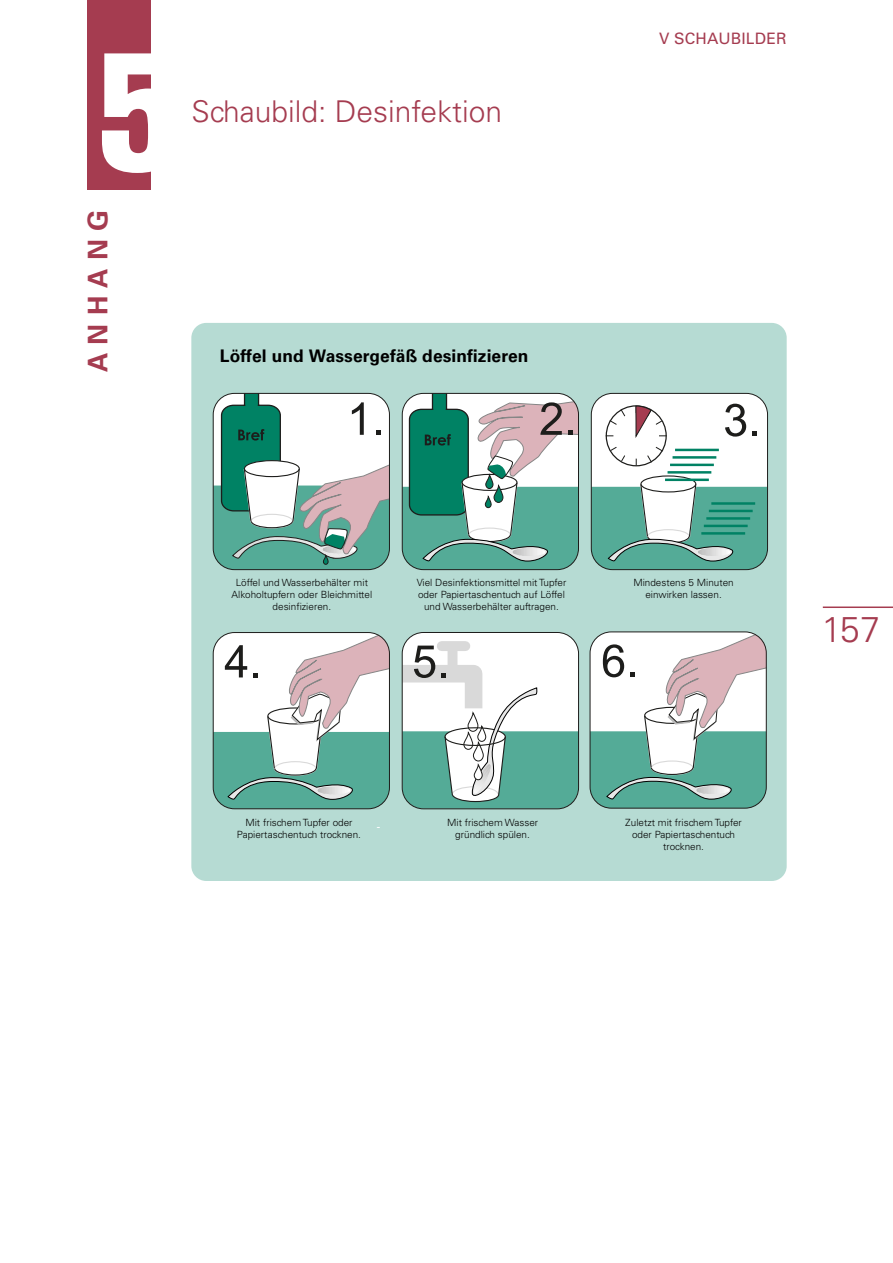
<style>
.page{position:relative;width:893px;height:1263px;background:#fff}
.page>*{position:absolute;margin:0;border:0;box-sizing:border-box;transform-origin:0 0}
.t1{font:900 condensed 180px "Sans";color:#fff}
.t2{font:300 36px "Univers";color:#a53c50}
.t3{font:300 30px "Univers";color:#a53c50}
.t4{font:700 27px "Univers";letter-spacing:.305em;color:#a53c50}
.t5{font:700 17.4px "Univers";letter-spacing:.005em;color:#000}
.t6{font:15.75px "Univers";letter-spacing:.01em;color:#a53c50}
.t7{font:10.2px "Arial";color:#fff}
.t8{font:300 9.9px/11.9px "Univers";color:#000;text-align:center}
</style>
<div class="page">
<hr style="left:823px;top:606px;width:70px;height:2px;background:#a53c50">
<div style="left:87px;top:0;width:63px;height:189px;background:#a53c50"></div>
<div style="left:191px;top:323px;width:596px;height:558px;background:#b6dbd3;border-radius:15px"></div>
<svg style="left:213px;top:393px;width:175px;height:177px;background:#9fc3ba"></svg>
<div style="left:213px;top:393px;width:177px;height:177px;border:1px solid #1d1d1b;border-radius:21px"></div>
<svg style="left:402px;top:393px;width:177px;height:177px;background:#85b5a9"></svg>
<div style="left:402px;top:393px;width:177px;height:177px;border:1px solid #1d1d1b;border-radius:21px"></div>
<div style="left:591px;top:393px;width:177px;height:177px;background:#fff;border-radius:21px"></div>
<div style="left:640px;top:475px;width:56px;height:17px;border:1px solid #1d1d1b;border-radius:50%"></div>
<svg style="left:605px;top:405px;width:62px;height:61px"></svg>
<hr style="left:667px;top:471px;width:44px;height:3px;background:#008264">
<hr style="left:670px;top:464px;width:44px;height:2px;background:#008264">
<hr style="left:672px;top:456px;width:44px;height:3px;background:#008264">
<hr style="left:675px;top:449px;width:44px;height:2px;background:#008264">
<svg style="left:725px;top:404px;width:21px;height:33px"></svg>
<svg style="left:752px;top:432px;width:5px;height:4px"></svg>
<svg style="left:591px;top:476px;width:177px;height:94px"></svg>
<svg style="left:590px;top:632px;width:176px;height:176px;background:#b4ccc6"></svg>
<svg style="left:213px;top:632px;width:176px;height:177px;background:#b5cdc7"></svg>
<svg style="left:402px;top:635px;width:176px;height:174px;background:#bbd6d0"></svg>
<h1 class="t1" style="left:96px;top:10px;width:89px">5</h1>
<h3 class="t4" style="left:82px;top:372px;width:163px;rotate:-90deg">ANHANG</h3>
<h3 class="t3" style="left:191px;top:93px;width:312px">Schaubild: Desinfektion</h3>
<h3 class="t5" style="left:220px;top:346px;width:310px">Löffel und Wassergefäß desinfizieren</h3>
<h3 class="t6" style="left:659px;top:29px;width:129px">V SCHAUBILDER</h3>
<p class="t8" style="left:232px;top:577px;width:142px">Löffel und Wasserbehälter mit<br>Alkoholtupfern oder Bleichmittel desinfizieren.</p>
<p class="t8" style="left:417px;top:577px;width:151px">Viel Desinfektionsmittel mit Tupfer oder Papiertaschentuch auf Löffel und Wasserbehälter auftragen.</p>
<p class="t8" style="left:633px;top:577px;width:102px">Mindestens 5 Minuten einwirken lassen.</p>
<p class="t8" style="left:237px;top:817px;width:126px">Mit frischem Tupfer oder<br>Papiertaschentuch trocknen.</p>
<p class="t8" style="left:447px;top:817px;width:93px">Mit frischem Wasser gründlich spülen.</p>
<p class="t8" style="left:625px;top:817px;width:118px">Zuletzt mit frischem Tupfer oder Papiertaschentuch trocknen.</p>
<p class="t7" style="left:377px;top:819px;width:5px">-</p>
<h2 class="t2" style="left:822px;top:608px;width:60px">157</h2>
</div>
